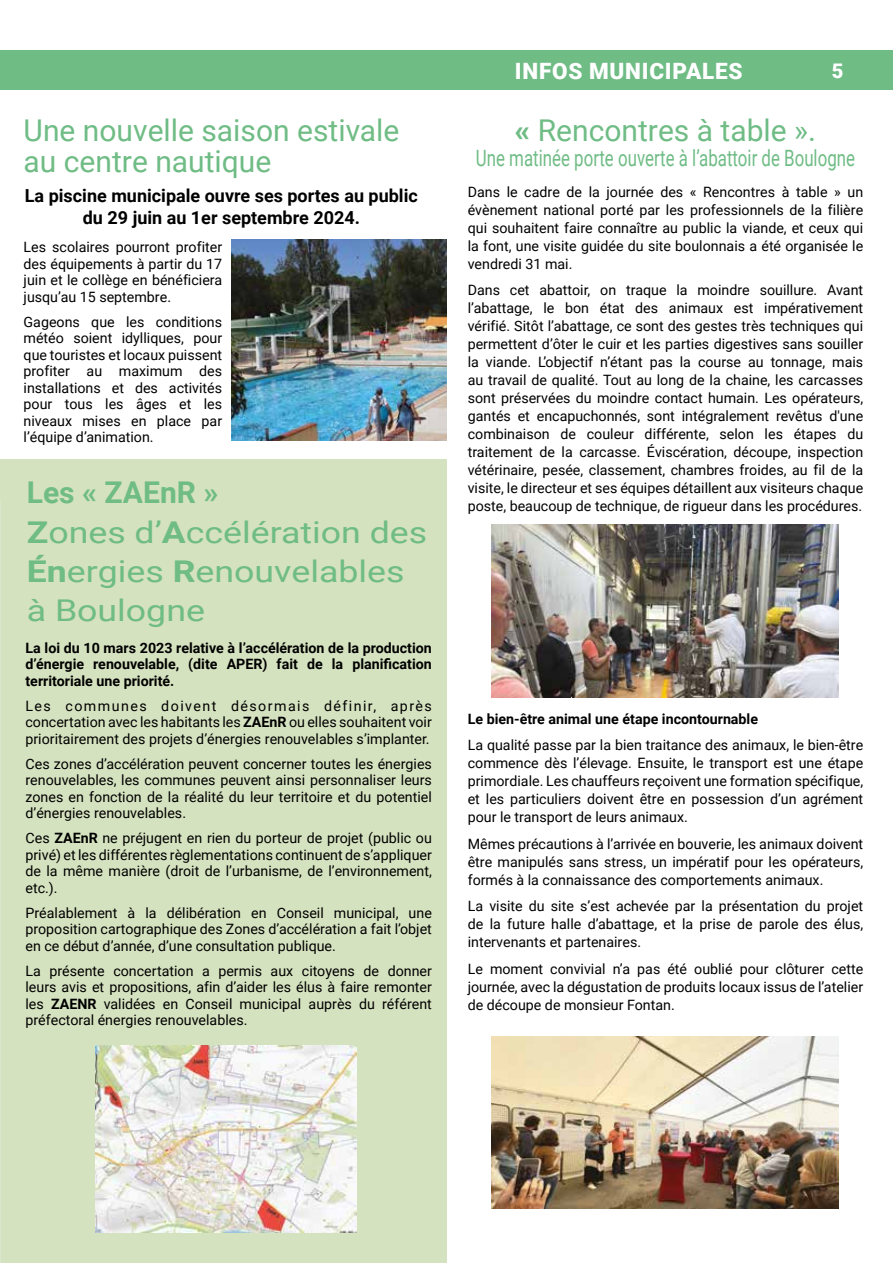
<style>
.page{position:relative;width:893px;height:1263px;background:#fff}
.page>*{position:absolute;margin:0;border:0;box-sizing:border-box;transform-origin:0 0}
.t1{font:30px/39.3px "Roboto";color:#6fbc85;scale:1.19 1}
.t2{font:30px/31.5px "Roboto";color:#6fbc85}
.t3{font:22.5px "Roboto";color:#6fbc85;scale:.75 1}
.t4{font:900 22.5px "Roboto";letter-spacing:.035em;color:#fff}
.t5{font:900 20.1px "Roboto";color:#fff}
.t6{font:700 18px/21.6px "Roboto";color:#000;text-align:center}
.t7{font:14.25px/18px "Roboto";color:#000;text-align:justify}
.t8{font:700 14.25px/16.5px "Roboto";color:#000;text-align:justify}
.s1{font-weight:700}
.s2{font-weight:900}
</style>
<div class="page">
<div style="left:0;top:460px;width:446px;height:803px;background:#d5e2bf"></div>
<div style="left:0;top:50px;width:893px;height:39px;background:#6fbc85"></div>
<img style="left:96px;top:1045px;width:260px;height:187px">
<img style="left:491px;top:1036px;width:347px;height:173px">
<img style="left:492px;top:525px;width:347px;height:172px">
<img style="left:232px;top:239px;width:214px;height:202px">
<h1 class="t2" style="left:24px;top:113px;width:377px">Une nouvelle saison estivale au centre nautique</h1>
<p class="t6" style="left:25px;top:184px;width:394px">La piscine municipale ouvre ses portes au public du 29 juin au 1er septembre 2024.</p>
<p class="t7" style="left:24px;top:238px;width:200px;line-height:16.5px">Les scolaires pourront profiter des équipements à partir du 17 juin et le collège en bénéficiera jusqu’au 15 septembre.</p>
<p class="t7" style="left:24px;top:313px;width:200px;line-height:16.5px">Gageons que les conditions météo soient idylliques, pour que touristes et locaux puissent profiter au maximum des installations et des activités pour tous les âges et les niveaux mises en place par l’équipe d’animation.</p>
<h1 class="t1" style="left:27px;top:472px;width:338px"><span class="s1">Les « ZAEnR »<br>Z</span>ones d’<span class="s1">A</span>ccélération des<br><span class="s1">Én</span>ergies <span class="s1">R</span>enouvelables à Boulogne</h1>
<p class="t8" style="left:26px;top:639px;width:408px">La loi du 10 mars 2023 relative à l’accélération de la production d’énergie renouvelable, (dite APER) fait de la planification territoriale une priorité.</p>
<p class="t7" style="left:26px;top:697px;width:408px;line-height:16.5px">Les communes doivent désormais définir, après concertation avec les habitants les <span class="s1">ZAEnR</span> ou elles souhaitent voir prioritairement des projets d’énergies renouvelables s’implanter.</p>
<p class="t7" style="left:26px;top:755px;width:408px;line-height:16.5px">Ces zones d’accélération peuvent concerner toutes les énergies renouvelables, les communes peuvent ainsi personnaliser leurs zones en fonction de la réalité du leur territoire et du potentiel d’énergies renouvelables.</p>
<p class="t7" style="left:26px;top:829px;width:408px;line-height:16.5px">Ces <span class="s1">ZAEnR</span> ne préjugent en rien du porteur de projet (public ou privé) et les différentes règlementations continuent de s’appliquer de la même manière (droit de l’urbanisme, de l’environnement, etc.).</p>
<p class="t7" style="left:26px;top:904px;width:408px;line-height:16.5px">Préalablement à la délibération en Conseil municipal, une proposition cartographique des Zones d’accélération a fait l’objet en ce début d’année, d’une consultation publique.</p>
<p class="t7" style="left:26px;top:962px;width:408px;line-height:16.5px">La présente concertation a permis aux citoyens de donner leurs avis et propositions, afin d’aider les élus à faire remonter les <span class="s1">ZAENR</span> validées en Conseil municipal auprès du référent préfectoral énergies renouvelables.</p>
<h2 class="t4" style="left:515px;top:55px;width:229px">INFOS MUNICIPALES</h2>
<h3 class="t5" style="left:832px;top:57px;width:13px">5</h3>
<h1 class="t2" style="left:515px;top:113px;width:303px"><span class="s2">«</span> Rencontres à table ».</h1>
<h2 class="t3" style="left:476px;top:143px;width:507px">Une matinée porte ouverte à l’abattoir de Boulogne</h2>
<p class="t7" style="left:468px;top:182px;width:397px">Dans le cadre de la journée des « Rencontres à table » un évènement national porté par les professionnels de la filière qui souhaitent faire connaître au public la viande, et ceux qui la font, une visite guidée du site boulonnais a été organisée le vendredi 31 mai.</p>
<p class="t7" style="left:468px;top:281px;width:397px">Dans cet abattoir, on traque la moindre souillure. Avant l’abattage, le bon état des animaux est impérativement vérifié. Sitôt l’abattage, ce sont des gestes très techniques qui permettent d’ôter le cuir et les parties digestives sans souiller la viande. L’objectif n’étant pas la course au tonnage, mais au travail de qualité. Tout au long de la chaine, les carcasses sont préservées du moindre contact humain. Les opérateurs, gantés et encapuchonnés, sont intégralement revêtus d'une combinaison de couleur différente, selon les étapes du traitement de la carcasse. Éviscération, découpe, inspection vétérinaire, pesée, classement, chambres froides, au fil de la visite, le directeur et ses équipes détaillent aux visiteurs chaque poste, beaucoup de technique, de rigueur dans les procédures.</p>
<p class="t8" style="left:468px;top:710px;width:292px">Le bien-être animal une étape incontournable</p>
<p class="t7" style="left:468px;top:735px;width:397px">La qualité passe par la bien traitance des animaux, le bien-être commence dès l’élevage. Ensuite, le transport est une étape primordiale. Les chauffeurs reçoivent une formation spécifique, et les particuliers doivent être en possession d’un agrément pour le transport de leurs animaux.</p>
<p class="t7" style="left:468px;top:834px;width:397px">Mêmes précautions à l’arrivée en bouverie, les animaux doivent être manipulés sans stress, un impératif pour les opérateurs, formés à la connaissance des comportements animaux.</p>
<p class="t7" style="left:468px;top:896px;width:397px">La visite du site s’est achevée par la présentation du projet de la future halle d’abattage, et la prise de parole des élus, intervenants et partenaires.</p>
<p class="t7" style="left:468px;top:959px;width:397px">Le moment convivial n’a pas été oublié pour clôturer cette journée, avec la dégustation de produits locaux issus de l’atelier de découpe de monsieur Fontan.</p>
</div>
